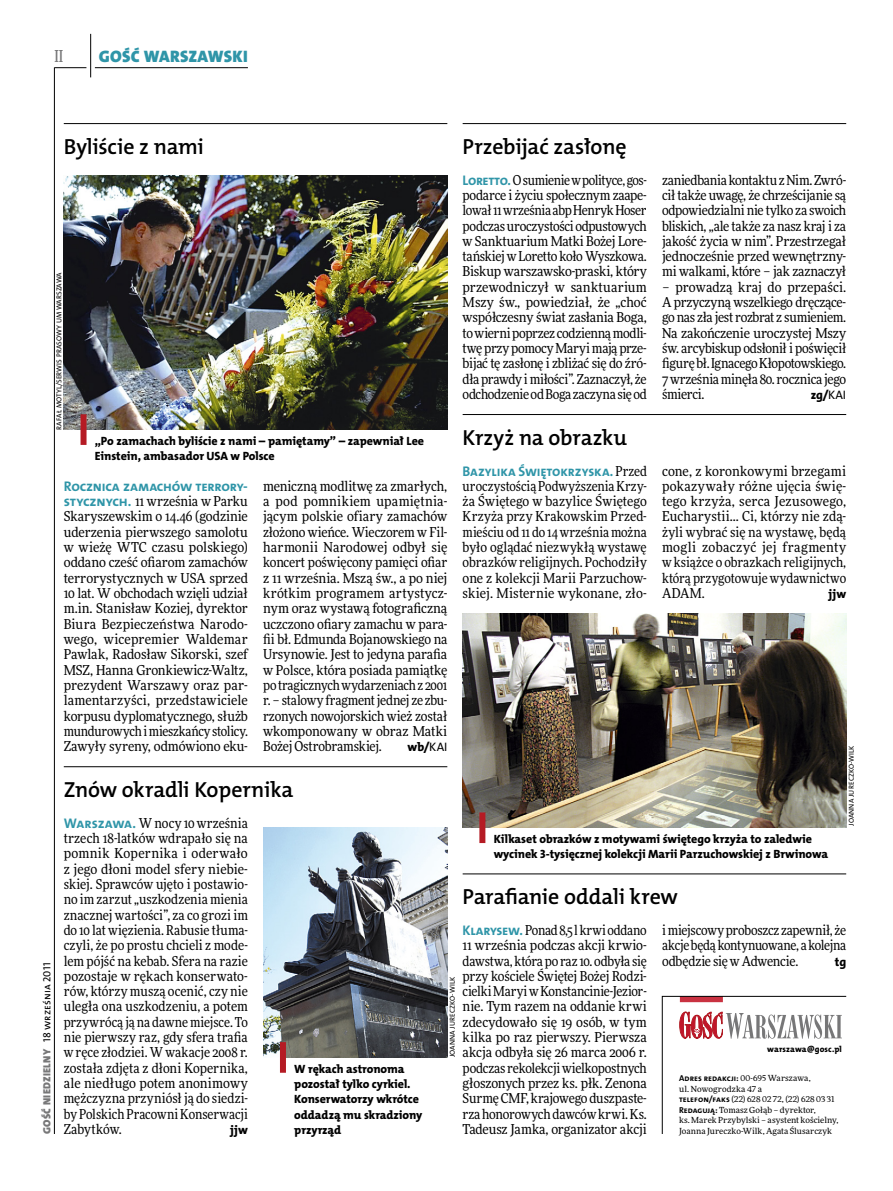
<style>
.page{position:relative;width:893px;height:1191px;background:#fff}
.page>*{position:absolute;margin:0;border:0;box-sizing:border-box;transform-origin:0 0}
.t1{font:21.9px "The Mix HP6 Se Bld";letter-spacing:-.01em;color:#000}
.t2{font:16.65px "The Mix HP9 Blk";letter-spacing:.02em;color:#2f95a8}
.t3{font:500 16.5px "Freeday Narrow";color:#777778;scale:.9 1}
.t4{font:13.95px "The Mix HP7 Bld";letter-spacing:-.015em;color:#2f95a8}
.t5{font:13.65px/15.3px "Freeday Narrow News";letter-spacing:-.01em;color:#000;text-align:justify}
.t6{font:12.3px "The Mix HP8 Ex Bld";letter-spacing:.005em;color:#000}
.t7{font:12px/15.3px "The Mix HP8 Ex Bld";letter-spacing:-.005em;color:#000}
.t8{font:10.5px "The Mix HP9 Blk";letter-spacing:.025em;color:#777778}
.t9{font:8.55px "The Mix HP8 Ex Bld";letter-spacing:.015em;color:#000}
.t10{font:8.4px/10.5px "Freeday News";letter-spacing:.005em;color:#000}
.t11{font:7.2px "The Mix HP5 Plain";letter-spacing:.015em;color:#000}
.s1{font-family:"The Mix HP7 Bld";font-size:13.95px;color:#2f95a8}
.s2{font-family:"The Mix HP5 Plain"}
.s3{font-family:"Freeday Narrow News";font-size:13.65px;color:#000}
.s4{font-family:"The Mix HP5 Plain";color:#000}
.s5{font-family:"The Mix HP7 Bld";font-size:8.55px}
</style>
<div class="page">
<hr style="left:54px;top:67px;width:1px;height:1067px;background:#000">
<hr style="left:90px;top:34px;width:1px;height:43px;background:#000">
<hr style="left:54px;top:67px;width:32px;height:1px;background:#000">
<hr style="left:95px;top:67px;width:153px;height:1px;background:#000">
<hr style="left:64px;top:123px;width:383px;height:1px;background:#000">
<hr style="left:463px;top:414px;width:383px;height:1px;background:#000">
<hr style="left:64px;top:766px;width:383px;height:1px;background:#000">
<hr style="left:463px;top:873px;width:383px;height:1px;background:#000">
<img style="left:64px;top:175px;width:383px;height:254px">
<img style="left:463px;top:613px;width:383px;height:215px">
<img style="left:263px;top:827px;width:184px;height:230px">
<div style="left:81px;top:414px;width:6px;height:31px;background:#b51b24"></div>
<div style="left:479px;top:812px;width:6px;height:31px;background:#b51b24"></div>
<div style="left:280px;top:1042px;width:6px;height:30px;background:#b51b24"></div>
<hr style="left:463px;top:123px;width:383px;height:1px;background:#000">
<svg style="left:662px;top:996px;width:185px;height:138px"></svg>
<p class="t3" style="left:54px;top:46px;width:11px">II</p>
<p class="t2" style="left:99px;top:46px;width:150px">GOŚĆ WARSZAWSKI</p>
<h1 class="t1" style="left:64px;top:132px;width:142px">Byliście z nami</h1>
<h1 class="t1" style="left:463px;top:132px;width:165px">Przebijać zasłonę</h1>
<p class="t5" style="left:463px;top:172px;width:186px"><span class="s1">Loretto.</span> O sumienie w polityce, gos&shy;podarce i życiu społecznym zaape&shy;lował 11 września abp Henryk Hoser podczas uroczystości odpustowych w Sanktuarium Matki Bożej Lore&shy;tańskiej w Loretto koło Wyszkowa.<br>Biskup warszawsko-praski, który przewodniczył w sanktuarium Mszy św., powiedział, że „choć współczesny świat zasłania Boga, to wierni poprzez codzienną modli&shy;twę przy pomocy Maryi mają prze&shy;bijać tę zasłonę i zbliżać się do źró&shy;dła prawdy i miłości”. Zaznaczył, że odchodzenie od Boga zaczyna się od</p>
<p class="t5" style="left:662px;top:172px;width:186px">zaniedbania kontaktu z Nim. Zwró&shy;cił także uwagę, że chrześcijanie są odpowiedzialni nie tylko za swoich bliskich, „ale także za nasz kraj i za jakość życia w nim”. Przestrzegał jednocześnie przed wewnętrzny&shy;mi walkami, które – jak zaznaczył</p>
<p class="t11" style="left:55px;top:429px;width:158px;rotate:-90deg">Rafał Motyl/serwi s prasowy UM Warszawa</p>
<p class="t5" style="left:662px;top:279px;width:186px">– prowadzą kraj do przepaści.<br>A przyczyną wszelkiego dręczące&shy;go nas zła jest rozbrat z sumieniem.<br>Na zakończenie uroczystej Mszy św. arcybiskup odsłonił i poświęcił figurę bł. Ignacego Kłopotowskiego.<br>7 września minęła 80. rocznica jego śmierci.</p>
<p class="t6" style="left:811px;top:387px;width:37px">zg/<span class="s2">KAI</span></p>
<h1 class="t1" style="left:463px;top:423px;width:166px">Krzyż na obrazku</h1>
<p class="t7" style="left:95px;top:433px;width:331px">„Po zamachach byliście z nami – pamiętamy” – zapewniał Lee<br>Einstein, ambasador USA w Polsce</p>
<p class="t4" style="left:463px;top:462px;width:186px">Bazylika Świętokrzyska. <span class="s3">Przed</span></p>
<p class="t5" style="left:463px;top:478px;width:186px">uroczystością Podwyższenia Krzy&shy;ża Świętego w bazylice Świętego Krzyża przy Krakowskim Przed&shy;mieściu od 11 do 14 września można było oglądać niezwykłą wystawę obrazków religijnych. Pochodziły one z kolekcji Marii Parzuchow&shy;skiej. Misternie wykonane, zło-</p>
<p class="t5" style="left:662px;top:463px;width:186px">cone, z koronkowymi brzegami pokazywały różne ujęcia świę&shy;tego krzyża, serca Jezusowego, Eucharystii... Ci, którzy nie zdą&shy;żyli wybrać się na wystawę, będą mogli zobaczyć jej fragmenty w książce o obrazkach religijnych, którą przygotowuje wydawnictwo ADAM.</p>
<p class="t5" style="left:263px;top:478px;width:186px">meniczną modlitwę za zmarłych, a pod pomnikiem upamiętnia&shy;jącym polskie ofiary zamachów złożono wieńce. Wieczorem w Fil&shy;harmonii Narodowej odbył się koncert poświęcony pamięci ofiar z 11 września. Mszą św., a po niej krótkim programem artystycz&shy;nym oraz wystawą fotograficzną uczczono ofiary zamachu w para&shy;fii bł. Edmunda Bojanowskiego na Ursynowie. Jest to jedyna parafia w Polsce, która posiada pamiątkę po tragicznych wydarzeniach z 2001 r. – stalowy fragment jednej ze zbu&shy;rzonych nowojorskich wież został wkomponowany w obraz Matki Bożej Ostrobramskiej.</p>
<p class="t4" style="left:64px;top:477px;width:186px">Rocznica zamachów terrory-</p>
<p class="t5" style="left:64px;top:493px;width:186px"><span class="s1">stycznych.</span> 11 września w Parku Skaryszewskim o 14.46 (godzinie uderzenia pierwszego samolotu w wieżę WTC czasu polskiego) oddano cześć ofiarom zamachów terrorystycznych w USA sprzed 10 lat. W obchodach wzięli udział m.in. Stanisław Koziej, dyrektor Biura Bezpieczeństwa Narodo&shy;wego, wicepremier Waldemar Pawlak, Radosław Sikorski, szef MSZ, Hanna Gronkiewicz-Waltz, prezydent Warszawy oraz par&shy;lamentarzyści, przedstawiciele korpusu dyplomatycznego, służb mundurowych i mieszkańcy stolicy.<br>Zawyły syreny, odmówiono eku-</p>
<p class="t6" style="left:828px;top:586px;width:19px">jjw</p>
<p class="t6" style="left:408px;top:739px;width:41px">wb/<span class="s2">KAI</span></p>
<p class="t11" style="left:847px;top:826px;width:81px;rotate:-90deg">Joanna Jureczko-Wilk</p>
<h1 class="t1" style="left:64px;top:775px;width:231px">Znów okradli Kopernika</h1>
<p class="t5" style="left:64px;top:815px;width:186px"><span class="s1">Warszawa.</span> W nocy 10 września trzech 18-latków wdrapało się na pomnik Kopernika i oderwało z jego dłoni model sfery niebie&shy;skiej. Sprawców ujęto i postawio&shy;no im zarzut „uszkodzenia mienia znacznej wartości”, za co grozi im do 10 lat więzienia. Rabusie tłuma&shy;czyli, że po prostu chcieli z mode&shy;lem pójść na kebab. Sfera na razie pozostaje w rękach konserwato&shy;rów, którzy muszą ocenić, czy nie uległa ona uszkodzeniu, a potem przywrócą ją na dawne miejsce. To nie pierwszy raz, gdy sfera trafia w ręce złodziei. W wakacje 2008 r. została zdjęta z dłoni Kopernika, ale niedługo potem anonimowy mężczyzna przyniósł ją do siedzi&shy;by Polskich Pracowni Konserwacji Zabytków.</p>
<p class="t7" style="left:494px;top:831px;width:336px">Kilkaset obrazków z motywami świętego krzyża to zaledwie wycinek 3-tysięcznej kolekcji Marii Parzuchowskiej z Brwinowa</p>
<h1 class="t1" style="left:463px;top:883px;width:217px">Parafianie oddali krew</h1>
<p class="t5" style="left:463px;top:922px;width:186px"><span class="s1">Klarysew.</span> Ponad 8,5 l krwi oddano 11 września podczas akcji krwio&shy;dawstwa, która po raz 10. odbyła się przy kościele Świętej Bożej Rodzi&shy;cielki Maryi w Konstancinie-Jezior&shy;nie. Tym razem na oddanie krwi zdecydowało się 19 osób, w tym kilka po raz pierwszy. Pierwsza akcja odbyła się 26 marca 2006 r. podczas rekolekcji wielkopostnych głoszonych przez ks. płk. Zenona Surmę CMF, krajowego duszpaste&shy;rza honorowych dawców krwi. Ks.<br>Tadeusz Jamka, organizator akcji</p>
<p class="t5" style="left:662px;top:922px;width:186px">i miejscowy proboszcz zapewnił, że akcje będą kontynuowane, a kolejna odbędzie się w Adwencie.</p>
<p class="t6" style="left:835px;top:953px;width:13px">tg</p>
<p class="t8" style="left:40px;top:1134px;width:173px;rotate:-90deg">GOŚĆ NIEDZIELNY <span class="s4">18 września 2011</span></p>
<p class="t11" style="left:448px;top:1057px;width:81px;rotate:-90deg">Joanna Jureczko-Wilk</p>
<p class="t9" style="left:767px;top:1044px;width:76px">warszawa@gosc.pl</p>
<p class="t10" style="left:679px;top:1073px;width:161px"><span class="s5">Adres redakcji:</span> 00-695 Warszawa,<br>ul. Nowogrodzka 47 a<br><span class="s5">telefon/faks</span> (22) 628 02 72, (22) 628 03 31<br><span class="s5">Redagują:</span> Tomasz Gołąb – dyrektor,<br>ks. Marek Przybylski – asystent kościelny, Joanna Jureczko-Wilk, Agata Ślusarczyk</p>
<p class="t7" style="left:294px;top:1061px;width:130px">W rękach astronoma pozostał tylko cyrkiel.<br>Konserwatorzy wkrótce oddadzą mu skradziony przyrząd</p>
<p class="t6" style="left:230px;top:1122px;width:19px">jjw</p>
</div>
